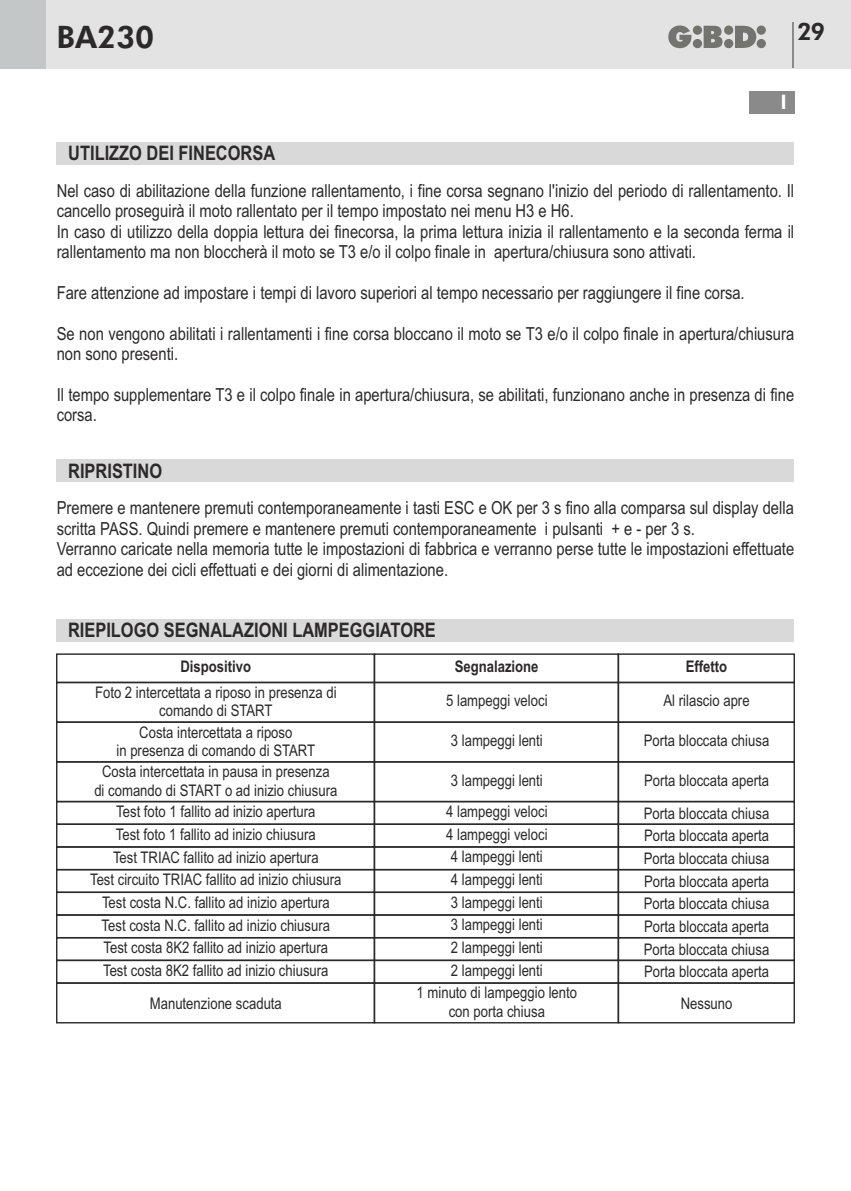
<style>
.page{position:relative;width:851px;height:1191px;background:#fff}
.page>*{position:absolute;margin:0;border:0;box-sizing:border-box;transform-origin:0 0}
.t1{font:800 31px "Futura BT";color:#2b2929}
.t2{font:800 24px "Futura BT";color:#2b2929}
.t3{font:700 20px "Arial Narrow";color:#2b2929}
.t4{font:800 20px "Futura BT";color:#fff}
.t5{font:18px/20.4px "Arial Narrow";color:#2b2929}
.t6{font:16px/22.6px "Arial Narrow";color:#2b2929;text-align:center}
.t7{font:700 16px "Arial Narrow";color:#2b2929}
</style>
<div class="page">
<div style="left:0;top:0;width:850px;height:68px;background:#e3e3e3"></div>
<div style="left:0;top:0;width:45px;height:68px;background:#c4c7c7"></div>
<svg style="left:668px;top:26px;width:97px;height:22px"></svg>
<hr style="left:792px;top:23px;width:2px;height:45px;background:#8a8a8a">
<div style="left:748px;top:91px;width:46px;height:22px;background:#8a8a8a"></div>
<div style="left:57px;top:142px;width:737px;height:22px;background:#d9d9d9"></div>
<div style="left:57px;top:459px;width:737px;height:23px;background:#d9d9d9"></div>
<div style="left:57px;top:619px;width:737px;height:22px;background:#d9d9d9"></div>
<svg style="left:56px;top:653px;width:739px;height:371px"></svg>
<h1 class="t1" style="left:56px;top:24px;width:99px">BA230</h1>
<h2 class="t2" style="left:797px;top:22px;width:29px">29</h2>
<p class="t3" style="left:68px;top:146px;width:208px">UTILIZZO DEI FINECORSA</p>
<p class="t4" style="left:780px;top:94px;width:8px">I</p>
<p class="t5" style="left:57px;top:182px;width:739px">Nel caso di abilitazione della funzione rallentamento, i fine corsa segnano l'inizio del periodo di rallentamento. Il cancello proseguirà il moto rallentato per il tempo impostato nei menu H3 e H6.<br>In caso di utilizzo della doppia lettura dei finecorsa, la prima lettura inizia il rallentamento e la seconda ferma il rallentamento ma non bloccherà il moto se T3 e/o il colpo finale in apertura/chiusura sono attivati.</p>
<p class="t5" style="left:57px;top:284px;width:689px">Fare attenzione ad impostare i tempi di lavoro superiori al tempo necessario per raggiungere il fine corsa.</p>
<p class="t5" style="left:57px;top:325px;width:738px">Se non vengono abilitati i rallentamenti i fine corsa bloccano il moto se T3 e/o il colpo finale in apertura/chiusura non sono presenti.</p>
<p class="t5" style="left:57px;top:386px;width:739px">Il tempo supplementare T3 e il colpo finale in apertura/chiusura, se abilitati, funzionano anche in presenza di fine corsa.</p>
<p class="t3" style="left:68px;top:463px;width:95px">RIPRISTINO</p>
<p class="t5" style="left:57px;top:499px;width:739px">Premere e mantenere premuti contemporaneamente i tasti ESC e OK per 3 s fino alla comparsa sul display della scritta PASS. Quindi premere e mantenere premuti contemporaneamente i pulsanti + e - per 3 s.<br>Verranno caricate nella memoria tutte le impostazioni di fabbrica e verranno perse tutte le impostazioni effettuate ad eccezione dei cicli effettuati e dei giorni di alimentazione.</p>
<p class="t3" style="left:68px;top:623px;width:369px">RIEPILOGO SEGNALAZIONI LAMPEGGIATORE</p>
<p class="t7" style="left:180px;top:660px;width:72px">Dispositivo</p>
<p class="t7" style="left:454px;top:661px;width:85px">Segnalazione</p>
<p class="t7" style="left:685px;top:661px;width:43px">Effetto</p>
<p class="t6" style="left:95px;top:685px;width:243px;line-height:18.2px">Foto 2 intercettata a riposo in presenza di comando di START</p>
<p class="t6" style="left:116px;top:724px;width:200px;line-height:18.2px">Costa intercettata a riposo<br>in presenza di comando di START</p>
<p class="t6" style="left:94px;top:764px;width:244px;line-height:18.2px">Costa intercettata in pausa in presenza<br>di comando di START o ad inizio chiusura</p>
<p class="t6" style="left:90px;top:801px;width:253px">Test foto 1 fallito ad inizio apertura<br>Test foto 1 fallito ad inizio chiusura<br>Test TRIAC fallito ad inizio apertura<br>Test circuito TRIAC fallito ad inizio chiusura Test costa N.C. fallito ad inizio apertura Test costa N.C. fallito ad inizio chiusura Test costa 8K2 fallito ad inizio apertura Test costa 8K2 fallito ad inizio chiusura</p>
<p class="t6" style="left:150px;top:993px;width:134px">Manutenzione scaduta</p>
<p class="t6" style="left:446px;top:691px;width:103px">5 lampeggi veloci</p>
<p class="t6" style="left:451px;top:730px;width:93px">3 lampeggi lenti</p>
<p class="t6" style="left:446px;top:766px;width:103px;line-height:31.2px;text-align:left">3 lampeggi lenti<br>4 lampeggi veloci</p>
<p class="t6" style="left:416px;top:824px;width:162px">4 lampeggi veloci<br>4 lampeggi lenti<br>4 lampeggi lenti<br>3 lampeggi lenti<br>3 lampeggi lenti<br>2 lampeggi lenti<br>2 lampeggi lenti<br>1 minuto di lampeggio lento</p>
<p class="t6" style="left:448px;top:1001px;width:98px">con porta chiusa</p>
<p class="t6" style="left:663px;top:691px;width:88px">Al rilascio apre</p>
<p class="t6" style="left:643px;top:730px;width:127px">Porta bloccata chiusa</p>
<p class="t6" style="left:643px;top:765px;width:127px;line-height:32.6px;text-align:left">Porta bloccata aperta<br>Porta bloccata chiusa</p>
<p class="t6" style="left:643px;top:825px;width:127px;text-align:justify">Porta bloccata aperta Porta bloccata chiusa Porta bloccata aperta Porta bloccata chiusa Porta bloccata aperta Porta bloccata chiusa Porta bloccata aperta</p>
<p class="t6" style="left:680px;top:993px;width:53px">Nessuno</p>
</div>
